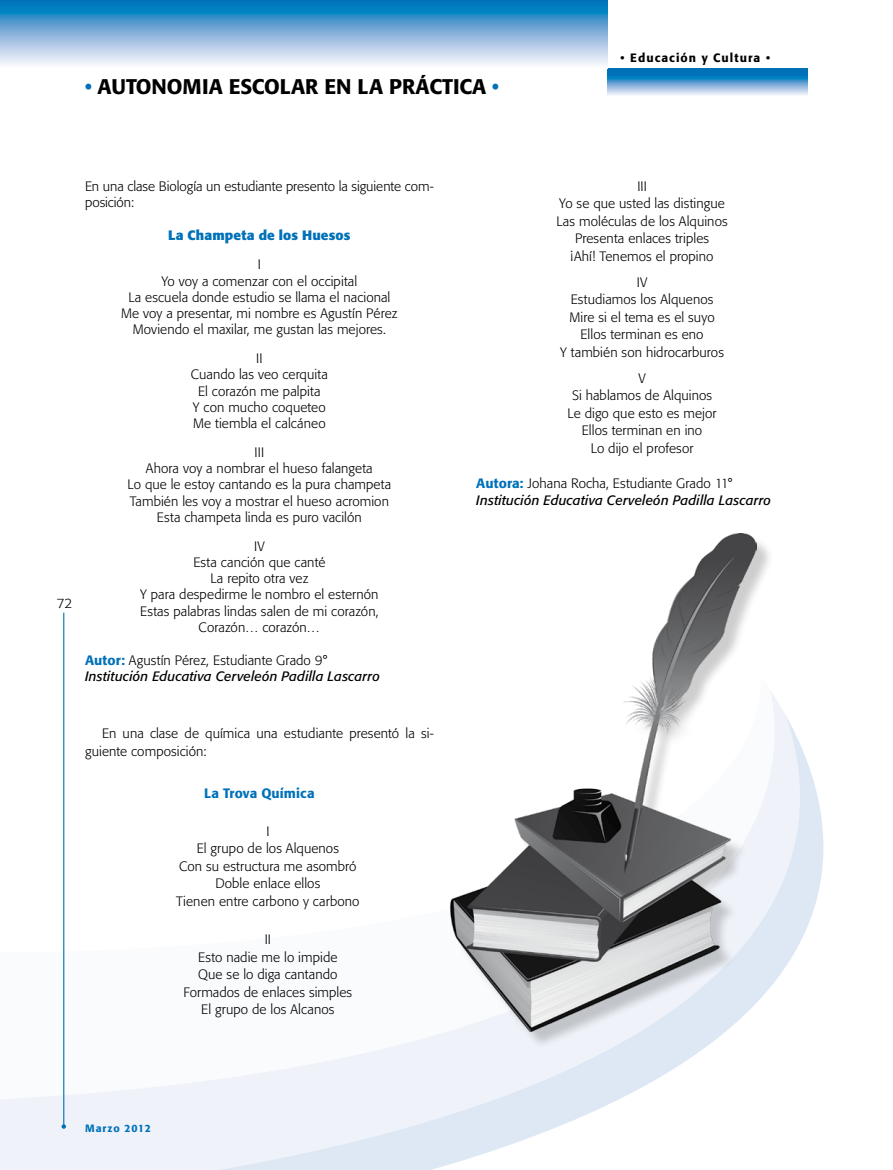
<style>
.page{position:relative;width:893px;height:1170px;background:#fff}
.page>*{position:absolute;margin:0;border:0;box-sizing:border-box;transform-origin:0 0}
.t1{font:500 21px "Formata";color:#000}
.t2{font:300 13.5px/17.4px "Formata";letter-spacing:.005em;color:#000;text-align:center}
.t3{font:italic 13.5px/17.4px "Formata";letter-spacing:.01em;color:#000}
.t4{font:700 13.5px "Formata";letter-spacing:.01em;color:#0071b9}
.t5{font:500 13.5px "Formata";letter-spacing:.01em;color:#0071b9}
.t6{font:500 12px "Formata";letter-spacing:.085em;color:#000}
.t7{font:500 10.5px "Formata";letter-spacing:.09em;color:#0071b9}
.s1{color:#0071b9}
.s2{font-weight:500;font-style:normal;color:#0071b9}
.s3{font-weight:300;font-style:normal}
</style>
<div class="page">
<svg style="left:608px;top:68px;width:200px;height:27px;background:#579fd0"></svg>
<svg style="left:0;top:662px;width:89px;height:507px"></svg>
<svg style="left:89px;top:1072px;width:177px;height:97px;fill:#eff3f9"></svg>
<svg style="left:266px;top:697px;width:558px;height:472px"></svg>
<hr style="left:63px;top:612px;width:1px;height:514px;background:#0071b9">
<svg style="left:62px;top:1124px;width:4px;height:4px"></svg>
<div style="left:452px;top:536px;width:322px;height:513px;background:#000;opacity:.2"></div>
<img style="left:448px;top:534px;width:308px;height:497px">
<svg style="left:0;top:0;width:608px;height:65px;background:#77b0d9"></svg>
<h1 class="t1" style="left:85px;top:74px;width:415px"><span class="s1">•</span> autonomia escolar en la práctica <span class="s1">•</span></h1>
<p class="t6" style="left:620px;top:50px;width:151px">• Educación y Cultura •</p>
<p class="t2" style="left:57px;top:594px;width:17px">72</p>
<p class="t2" style="left:85px;top:178px;width:350px;line-height:16.2px;text-align:left">En una clase Biología un estudiante presento la siguiente com&shy;posición:</p>
<p class="t4" style="left:168px;top:227px;width:184px">La Champeta de los Huesos</p>
<p class="t2" style="left:121px;top:256px;width:278px;line-height:16.2px">I<br>Yo voy a comenzar con el occipital<br>La escuela donde estudio se llama el nacional Me voy a presentar, mi nombre es Agustín Pérez Moviendo el maxilar, me gustan las mejores.</p>
<p class="t2" style="left:191px;top:350px;width:138px;line-height:16.2px">II<br>Cuando las veo cerquita<br>El corazón me palpita<br>Y con mucho coqueteo<br>Me tiembla el calcáneo</p>
<p class="t2" style="left:127px;top:444px;width:265px;line-height:16.2px">III<br>Ahora voy a nombrar el hueso falangeta<br>Lo que le estoy cantando es la pura champeta<br>También les voy a mostrar el hueso acromion<br>Esta champeta linda es puro vacilón</p>
<p class="t2" style="left:140px;top:538px;width:240px;line-height:16.2px">IV<br>Esta canción que canté<br>La repito otra vez<br>Y para despedirme le nombro el esternón<br>Estas palabras lindas salen de mi corazón,<br>Corazón… corazón…</p>
<p class="t3" style="left:85px;top:652px;width:296px;line-height:16.2px"><span class="s2">Autor:</span> <span class="s3">Agustín Pérez, Estudiante Grado 9°<br></span>Institución Educativa Cerveleón Padilla Lascarro</p>
<p class="t2" style="left:85px;top:724px;width:350px;line-height:18px;text-align:left;text-indent:17px">En una clase de química una estudiante presentó la si&shy;guiente composición:</p>
<p class="t5" style="left:204px;top:785px;width:112px">La Trova Química</p>
<p class="t2" style="left:176px;top:822px;width:185px">I<br>El grupo de los Alquenos<br>Con su estructura me asombró<br>Doble enlace ellos<br>Tienen entre carbono y carbono</p>
<p class="t2" style="left:183px;top:930px;width:170px">II<br>Esto nadie me lo impide<br>Que se lo diga cantando<br>Formados de enlaces simples<br>El grupo de los Alcanos</p>
<p class="t2" style="left:556px;top:177px;width:173px">III<br>Yo se que usted las distingue<br>Las moléculas de los Alquinos<br>Presenta enlaces triples<br>¡Ahí! Tenemos el propino</p>
<p class="t2" style="left:560px;top:273px;width:165px">IV<br>Estudiamos los Alquenos<br>Mire si el tema es el suyo<br>Ellos terminan es eno<br>Y también son hidrocarburos</p>
<p class="t2" style="left:568px;top:369px;width:150px">V<br>Si hablamos de Alquinos<br>Le digo que esto es mejor<br>Ellos terminan en ino<br>Lo dijo el profesor</p>
<p class="t3" style="left:476px;top:474px;width:296px"><span class="s2">Autora:</span> <span class="s3">Johana Rocha, Estudiante Grado 11°<br></span>Institución Educativa Cerveleón Padilla Lascarro</p>
<p class="t7" style="left:85px;top:1121px;width:67px">Marzo 2012</p>
</div>
